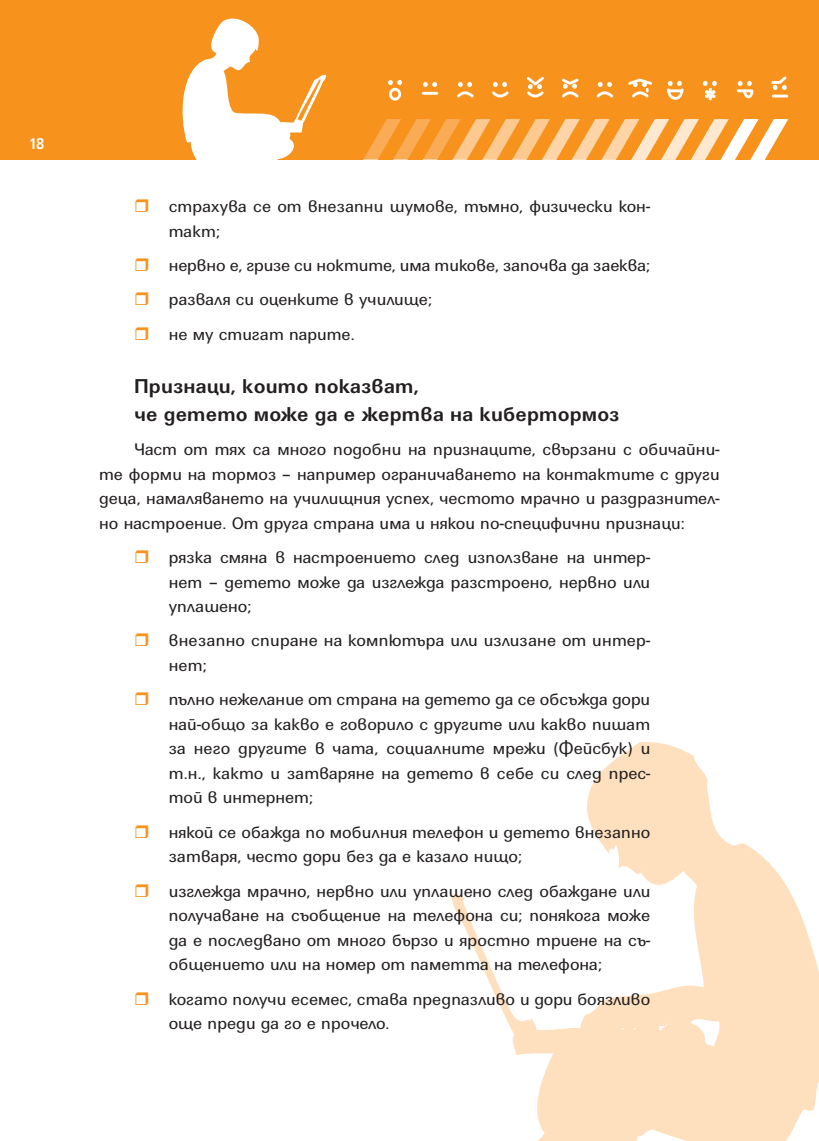
<style>
.page{position:relative;width:819px;height:1141px;background:#fff}
.page>*{position:absolute;margin:0;border:0;box-sizing:border-box;transform-origin:0 0}
.t1{font:700 21px/28px "Universum Bg";letter-spacing:.01em;color:#231f20}
.t2{font:17.5px/24.5px "Universum Bg";color:#231f20}
.t3{font:700 condensed 17.5px "Universum Bg";color:#fff}
</style>
<div class="page">
<div style="left:0;top:0;width:819px;height:159px;background:#f7931d"></div>
<svg style="left:363px;top:119px;width:425px;height:41px"></svg>
<svg style="left:178px;top:18px;width:148px;height:142px"></svg>
<svg style="left:423px;top:82px;width:14px;height:5px"></svg>
<hr style="left:423px;top:92px;width:14px;height:3px;background:#fff">
<svg style="left:457px;top:82px;width:17px;height:16px"></svg>
<svg style="left:492px;top:82px;width:17px;height:15px"></svg>
<svg style="left:526px;top:77px;width:18px;height:20px"></svg>
<svg style="left:562px;top:78px;width:17px;height:20px"></svg>
<svg style="left:596px;top:82px;width:17px;height:16px"></svg>
<svg style="left:628px;top:78px;width:24px;height:20px"></svg>
<svg style="left:666px;top:81px;width:18px;height:19px"></svg>
<svg style="left:702px;top:81px;width:14px;height:19px"></svg>
<svg style="left:771px;top:76px;width:18px;height:22px"></svg>
<svg style="left:736px;top:81px;width:18px;height:18px"></svg>
<svg style="left:388px;top:80px;width:14px;height:5px"></svg>
<div style="left:389px;top:88px;width:12px;height:13px;border:3px solid #fff;border-radius:50%"></div>
<svg style="left:451px;top:742px;width:368px;height:399px"></svg>
<p class="t3" style="left:30px;top:134px;width:16px">18</p>
<p class="t2" style="left:169px;top:194px;width:483px">страхува се от внезапни шумове, тъмно, физически кон&shy;такт;</p>
<p class="t2" style="left:169px;top:248px;width:483px;line-height:34.5px">нервно е, гризе си ноктите, има тикове, започва да заеква; разваля си оценките в училище;<br>не му стигат парите.</p>
<p class="t1" style="left:134px;top:372px;width:487px">Признаци, които показват,<br>че детето може да е жертва на кибертормоз</p>
<p class="t2" style="left:99px;top:437px;width:622px;text-align:justify;text-indent:35px">Част от тях са много подобни на признаците, свързани с обичайни&shy;те форми на тормоз – например ограничаването на контактите с други деца, намаляването на училищния успех, честото мрачно и раздразнител&shy;но настроение. От друга страна има и някои по-специфични признаци:</p>
<p class="t2" style="left:169px;top:545px;width:483px;text-align:justify">рязка смяна в настроението след използване на интер&shy;нет – детето може да изглежда разстроено, нервно или уплашено;</p>
<p class="t2" style="left:169px;top:629px;width:483px">внезапно спиране на компютъра или излизане от интер&shy;нет;</p>
<p class="t2" style="left:169px;top:688px;width:483px;text-align:justify">пълно нежелание от страна на детето да се обсъжда дори най-общо за какво е говорило с другите или какво пишат за него другите в чата, социалните мрежи (Фейсбук) и т.н., както и затваряне на детето в себе си след прес&shy;той в интернет;</p>
<p class="t2" style="left:169px;top:820px;width:483px">някой се обажда по мобилния телефон и детето внезапно затваря, често дори без да е казало нищо;</p>
<p class="t2" style="left:169px;top:879px;width:483px;text-align:justify">изглежда мрачно, нервно или уплашено след обаждане или получаване на съобщение на телефона си; понякога може да е последвано от много бързо и яростно триене на съ&shy;общението или на номер от паметта на телефона;</p>
<p class="t2" style="left:169px;top:987px;width:483px">когато получи есемес, става предпазливо и дори боязливо още преди да го е прочело.</p>
</div>
